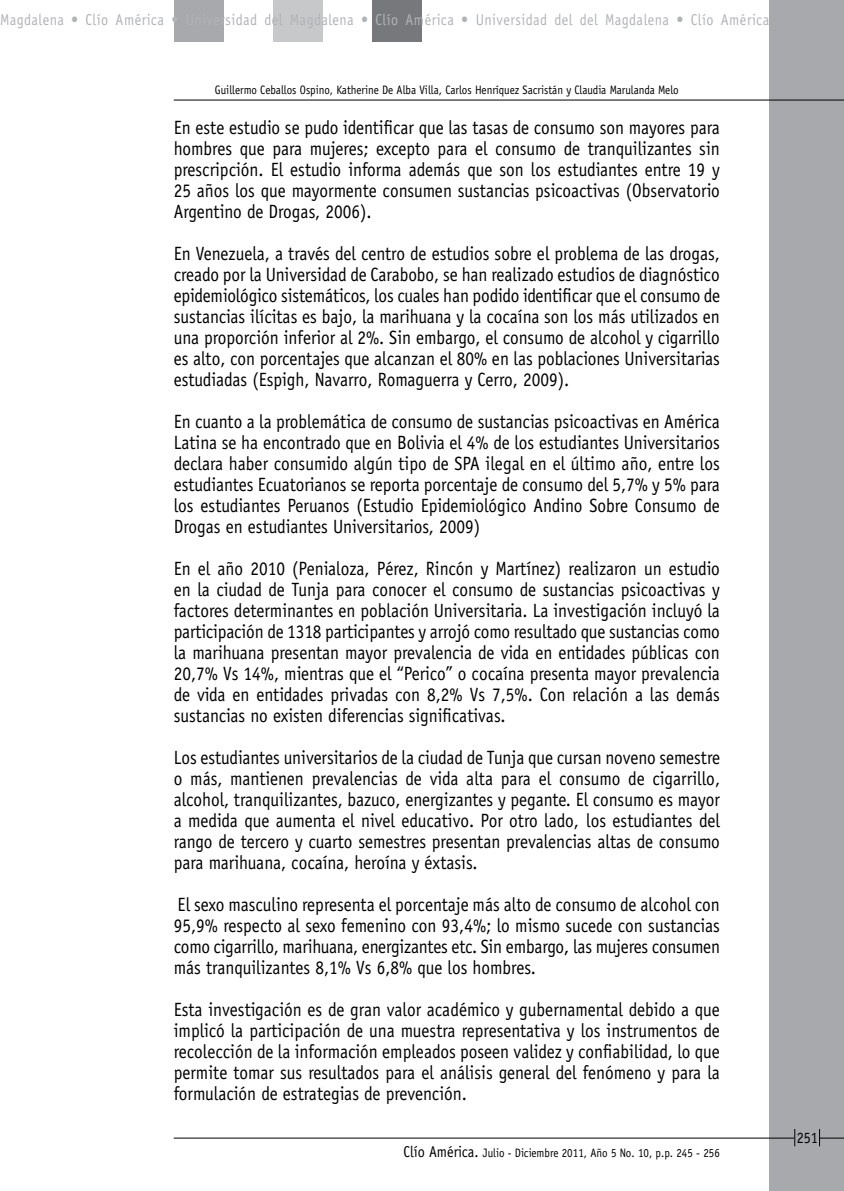
<style>
.page{position:relative;width:844px;height:1191px;background:#fff}
.page>*{position:absolute;margin:0;border:0;box-sizing:border-box;transform-origin:0 0}
.t1{font:19.25px/21px "Officina Sans";color:#000;text-align:justify;scale:.9 1}
.t2{font:15.75px "Officina Sans";letter-spacing:.035em;color:#b1b4b6;scale:.9 1}
.t3{font:15.75px "Officina Sans";color:#000;scale:.9 1}
.t4{font:12.25px "Officina Sans";color:#000;scale:.9 1}
.s1{font-size:15.75px}
</style>
<div class="page">
<div style="left:769px;top:0;width:74px;height:1191px;background:#a7a9ac"></div>
<div style="left:174px;top:0;width:49px;height:41px;background:#a7a9ac"></div>
<div style="left:372px;top:0;width:50px;height:41px;background:#77787b"></div>
<div style="left:273px;top:0;width:49px;height:41px;background:#c7c8ca"></div>
<hr style="left:174px;top:1137px;width:620px;height:1px;background:#000">
<svg style="left:794px;top:1129px;width:1px;height:17px"></svg>
<svg style="left:819px;top:1129px;width:24px;height:17px"></svg>
<hr style="left:174px;top:100px;width:669px;height:1px;background:#000">
<p class="t2" style="left:0;top:11px;width:856px">Magdalena • Clío América • Universidad del Magdalena • Clío América • Universidad del del Magdalena • Clío América</p>
<p class="t4" style="left:215px;top:82px;width:517px">Guillermo Ceballos Ospino, Katherine De Alba Villa, Carlos Henríquez Sacristán y Claudia Marulanda Melo</p>
<p class="t1" style="left:174px;top:117px;width:608px">En este estudio se pudo identificar que las tasas de consumo son mayores para hombres que para mujeres; excepto para el consumo de tranquilizantes sin prescripción. El estudio informa además que son los estudiantes entre 19 y 25 años los que mayormente consumen sustancias psicoactivas (Observatorio Argentino de Drogas, 2006).</p>
<p class="t1" style="left:174px;top:243px;width:608px">En Venezuela, a través del centro de estudios sobre el problema de las drogas, creado por la Universidad de Carabobo, se han realizado estudios de diagnóstico epidemiológico sistemáticos, los cuales han podido identificar que el consumo de sustancias ilícitas es bajo, la marihuana y la cocaína son los más utilizados en una proporción inferior al 2%. Sin embargo, el consumo de alcohol y cigarrillo es alto, con porcentajes que alcanzan el 80% en las poblaciones Universitarias estudiadas (Espigh, Navarro, Romaguerra y Cerro, 2009).</p>
<p class="t1" style="left:174px;top:411px;width:608px">En cuanto a la problemática de consumo de sustancias psicoactivas en América Latina se ha encontrado que en Bolivia el 4% de los estudiantes Universitarios declara haber consumido algún tipo de SPA ilegal en el último año, entre los estudiantes Ecuatorianos se reporta porcentaje de consumo del 5,7% y 5% para los estudiantes Peruanos (Estudio Epidemiológico Andino Sobre Consumo de Drogas en estudiantes Universitarios, 2009)</p>
<p class="t1" style="left:174px;top:558px;width:608px">En el año 2010 (Penialoza, Pérez, Rincón y Martínez) realizaron un estudio en la ciudad de Tunja para conocer el consumo de sustancias psicoactivas y factores determinantes en población Universitaria. La investigación incluyó la participación de 1318 participantes y arrojó como resultado que sustancias como la marihuana presentan mayor prevalencia de vida en entidades públicas con 20,7% Vs 14%, mientras que el “Perico” o cocaína presenta mayor prevalencia de vida en entidades privadas con 8,2% Vs 7,5%. Con relación a las demás sustancias no existen diferencias significativas.</p>
<p class="t1" style="left:174px;top:747px;width:608px">Los estudiantes universitarios de la ciudad de Tunja que cursan noveno semestre o más, mantienen prevalencias de vida alta para el consumo de cigarrillo, alcohol, tranquilizantes, bazuco, energizantes y pegante. El consumo es mayor a medida que aumenta el nivel educativo. Por otro lado, los estudiantes del rango de tercero y cuarto semestres presentan prevalencias altas de consumo para marihuana, cocaína, heroína y éxtasis.</p>
<p class="t1" style="left:174px;top:894px;width:608px">El sexo masculino representa el porcentaje más alto de consumo de alcohol con 95,9% respecto al sexo femenino con 93,4%; lo mismo sucede con sustancias como cigarrillo, marihuana, energizantes etc. Sin embargo, las mujeres consumen más tranquilizantes 8,1% Vs 6,8% que los hombres.</p>
<p class="t1" style="left:174px;top:999px;width:608px">Esta investigación es de gran valor académico y gubernamental debido a que implicó la participación de una muestra representativa y los instrumentos de recolección de la información empleados poseen validez y confiabilidad, lo que permite tomar sus resultados para el análisis general del fenómeno y para la formulación de estrategias de prevención.</p>
<p class="t4" style="left:403px;top:1145px;width:353px"><span class="s1">Clío América.</span> Julio - Diciembre 2011, Año 5 No. 10, p.p. 245 - 256</p>
<p class="t3" style="left:796px;top:1128px;width:25px">251</p>
</div>
